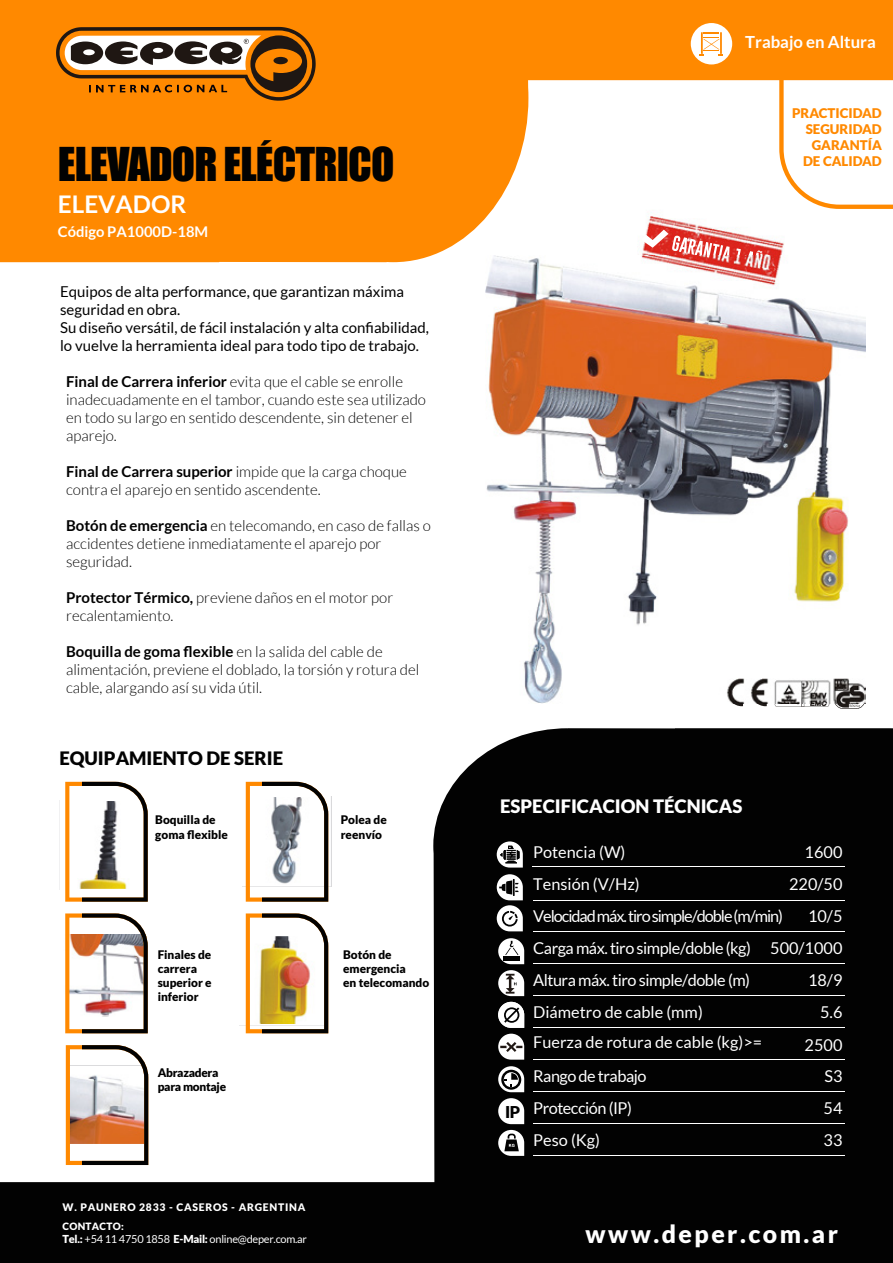
<style>
.page{position:relative;width:893px;height:1263px;background:#fff}
.page>*{position:absolute;margin:0;border:0;box-sizing:border-box;transform-origin:0 0}
.t1{font:42.9px "Impact";letter-spacing:-.02em;color:#020202}
.t2{font:900 24.75px "Lato";letter-spacing:.1em;color:#fff}
.t3{font:700 24.3px "Lato";color:#fff}
.t4{font:900 18.45px "Lato";color:#fff}
.t5{font:900 18.45px "Lato";color:#020202}
.t6{font:700 16.65px "Lato";color:#fff}
.t7{font:16.35px/32px "Lato";letter-spacing:-.03em;color:#fff}
.t8{font:16.35px/29.8px "Lato";color:#fff}
.t9{font:900 16.35px "Lato";color:#020202}
.t10{font:300 15px/18px "Lato";color:#000}
.t11{font:15px/18px "Lato";color:#000}
.t12{font:700 14.7px "Lato";color:#fff}
.t13{font:900 13.35px/15.9px "Lato";color:#ff8900;text-align:right}
.t14{font:900 11.85px/14.2px "Lato";color:#000}
.t15{font:900 11.85px/14.2px "Lato";letter-spacing:-.025em;color:#000}
.t16{font:10.95px "Lato";letter-spacing:-.02em;color:#fff}
.t17{font:900 10.35px "Lato";letter-spacing:.075em;color:#fff}
.t18{font:900 10.05px "Lato";letter-spacing:.03em;color:#fff}
.s1{font-weight:700}
.s2{font-weight:900}
</style>
<div class="page">
<div style="left:0;top:0;width:493px;height:262px;background:#ff8900"></div>
<svg style="left:56px;top:27px;width:260px;height:74px"></svg>
<svg style="left:401px;top:0;width:492px;height:209px"></svg>
<div style="left:0;top:1182px;width:893px;height:81px;background:#020202"></div>
<div style="left:433px;top:728px;width:460px;height:479px;background:#020202"></div>
<hr style="left:534px;top:931px;width:311px;height:1px;background:#fff">
<hr style="left:534px;top:963px;width:311px;height:1px;background:#fff">
<hr style="left:534px;top:995px;width:311px;height:1px;background:#fff">
<hr style="left:534px;top:1027px;width:311px;height:1px;background:#fff">
<hr style="left:534px;top:1059px;width:311px;height:1px;background:#fff">
<hr style="left:534px;top:900px;width:311px;height:1px;background:#fff">
<hr style="left:534px;top:1091px;width:311px;height:1px;background:#fff">
<hr style="left:534px;top:1123px;width:311px;height:1px;background:#fff">
<hr style="left:534px;top:1155px;width:311px;height:1px;background:#fff">
<svg style="left:498px;top:1098px;width:26px;height:26px"></svg>
<svg style="left:65px;top:782px;width:83px;height:120px"></svg>
<svg style="left:65px;top:913px;width:83px;height:120px"></svg>
<svg style="left:243px;top:782px;width:88px;height:120px"></svg>
<img style="left:239px;top:913px;width:89px;height:120px">
<svg style="left:66px;top:1045px;width:82px;height:120px"></svg>
<hr style="left:532px;top:866px;width:313px;height:1px;background:#fff">
<svg style="left:497px;top:841px;width:26px;height:26px"></svg>
<svg style="left:498px;top:1002px;width:26px;height:26px"></svg>
<svg style="left:498px;top:1130px;width:26px;height:26px"></svg>
<svg style="left:497px;top:874px;width:26px;height:57px"></svg>
<svg style="left:498px;top:938px;width:26px;height:26px"></svg>
<div style="left:504px;top:956px;width:16px;height:5px;background:#020202"></div>
<svg style="left:498px;top:970px;width:26px;height:26px"></svg>
<svg style="left:498px;top:1034px;width:26px;height:26px"></svg>
<svg style="left:498px;top:1066px;width:26px;height:26px"></svg>
<svg style="left:732px;top:703px;width:11px;height:3px"></svg>
<svg style="left:755px;top:703px;width:12px;height:3px"></svg>
<svg style="left:775px;top:703px;width:90px;height:6px"></svg>
<img style="left:638px;top:201px;width:149px;height:54px">
<svg style="left:641px;top:230px;width:129px;height:25px"></svg>
<img style="left:486px;top:255px;width:380px;height:448px">
<h1 class="t1" style="left:58px;top:131px;width:338px">ELEVADOR ELÉCTRICO</h1>
<h3 class="t3" style="left:58px;top:190px;width:130px">ELEVADOR</h3>
<p class="t12" style="left:58px;top:223px;width:152px">Código PA1000D-18M</p>
<p class="t11" style="left:60px;top:282px;width:370px">Equipos de alta performance, que garantizan máxima seguridad en obra.<br>Su diseño versátil, de fácil instalación y alta confiabilidad, lo vuelve la herramienta ideal para todo tipo de trabajo.</p>
<p class="t10" style="left:66px;top:372px;width:361px"><span class="s1">Final de Carrera inferior</span> evita que el cable se enrolle inadecuadamente en el tambor, cuando este sea utilizado en todo su largo en sentido descendente, sin detener el aparejo.</p>
<p class="t10" style="left:66px;top:462px;width:342px"><span class="s1">Final de Carrera superior</span> impide que la carga choque contra el aparejo en sentido ascendente.</p>
<p class="t10" style="left:66px;top:516px;width:366px"><span class="s1">Botón de emergencia</span> en telecomando, en caso de fallas o accidentes detiene inmediatamente el aparejo por seguridad.</p>
<p class="t10" style="left:66px;top:588px;width:329px"><span class="s1">Protector Térmico,</span> previene daños en el motor por recalentamiento.</p>
<p class="t10" style="left:66px;top:642px;width:355px"><span class="s1">Boquilla de goma flexible</span> en la salida del cable de alimentación, previene el doblado, la torsión y rotura del cable, alargando así su vida útil.</p>
<p class="t5" style="left:59px;top:747px;width:225px">EQUIPAMIENTO DE SERIE</p>
<p class="t14" style="left:155px;top:813px;width:74px">Boquilla de goma flexible</p>
<p class="t14" style="left:158px;top:947px;width:55px">Finales de carrera superior e inferior</p>
<p class="t15" style="left:158px;top:1065px;width:70px">Abrazadera para montaje</p>
<p class="t14" style="left:341px;top:813px;width:48px">Polea de reenvío</p>
<p class="t14" style="left:343px;top:947px;width:88px">Botón de emergencia<br>en telecomando</p>
<p class="t17" style="left:63px;top:1201px;width:244px">W. PAUNERO 2833 - CASEROS - ARGENTINA</p>
<p class="t18" style="left:63px;top:1220px;width:63px">CONTACTO:</p>
<p class="t16" style="left:63px;top:1233px;width:246px"><span class="s2">Tel.:</span> +54 11 4750 1858 <span class="s2">E-Mail:</span> online@deper.com.ar</p>
<p class="t6" style="left:745px;top:32px;width:132px">Trabajo en Altura</p>
<p class="t13" style="left:792px;top:105px;width:91px">PRACTICIDAD<br>SEGURIDAD<br>GARANTÍA<br>DE CALIDAD</p>
<p class="t4" style="left:500px;top:795px;width:244px">ESPECIFICACION TÉCNICAS</p>
<p class="t8" style="left:533px;top:837px;width:94px">Potencia (W)</p>
<p class="t7" style="left:805px;top:836px;width:39px">1600</p>
<p class="t8" style="left:533px;top:869px;width:108px">Tensión (V/Hz)</p>
<p class="t7" style="left:789px;top:868px;width:55px">220/50</p>
<p class="t7" style="left:533px;top:900px;width:311px">Velocidad máx. tiro simple/doble (m/min)<br>Carga máx. tiro simple/doble (kg) 500/1000<br>Altura máx. tiro simple/doble (m)</p>
<p class="t7" style="left:808px;top:900px;width:36px">10/5</p>
<p class="t7" style="left:808px;top:964px;width:36px">18/9</p>
<p class="t9" style="left:505px;top:1102px;width:17px">IP</p>
<p class="t8" style="left:533px;top:997px;width:231px">Diámetro de cable (mm)<br>Fuerza de rotura de cable (kg)&gt;=</p>
<p class="t7" style="left:805px;top:996px;width:39px;line-height:33px;text-align:right">5.6<br>2500</p>
<p class="t7" style="left:533px;top:1060px;width:115px">Rango de trabajo</p>
<p class="t7" style="left:824px;top:1060px;width:20px">S3</p>
<p class="t7" style="left:533px;top:1092px;width:100px">Protección (IP)</p>
<p class="t7" style="left:823px;top:1092px;width:20px">54</p>
<p class="t7" style="left:533px;top:1124px;width:68px">Peso (Kg)</p>
<p class="t7" style="left:823px;top:1124px;width:20px">33</p>
<h2 class="t2" style="left:585px;top:1219px;width:254px">www.deper.com.ar</h2>
</div>
